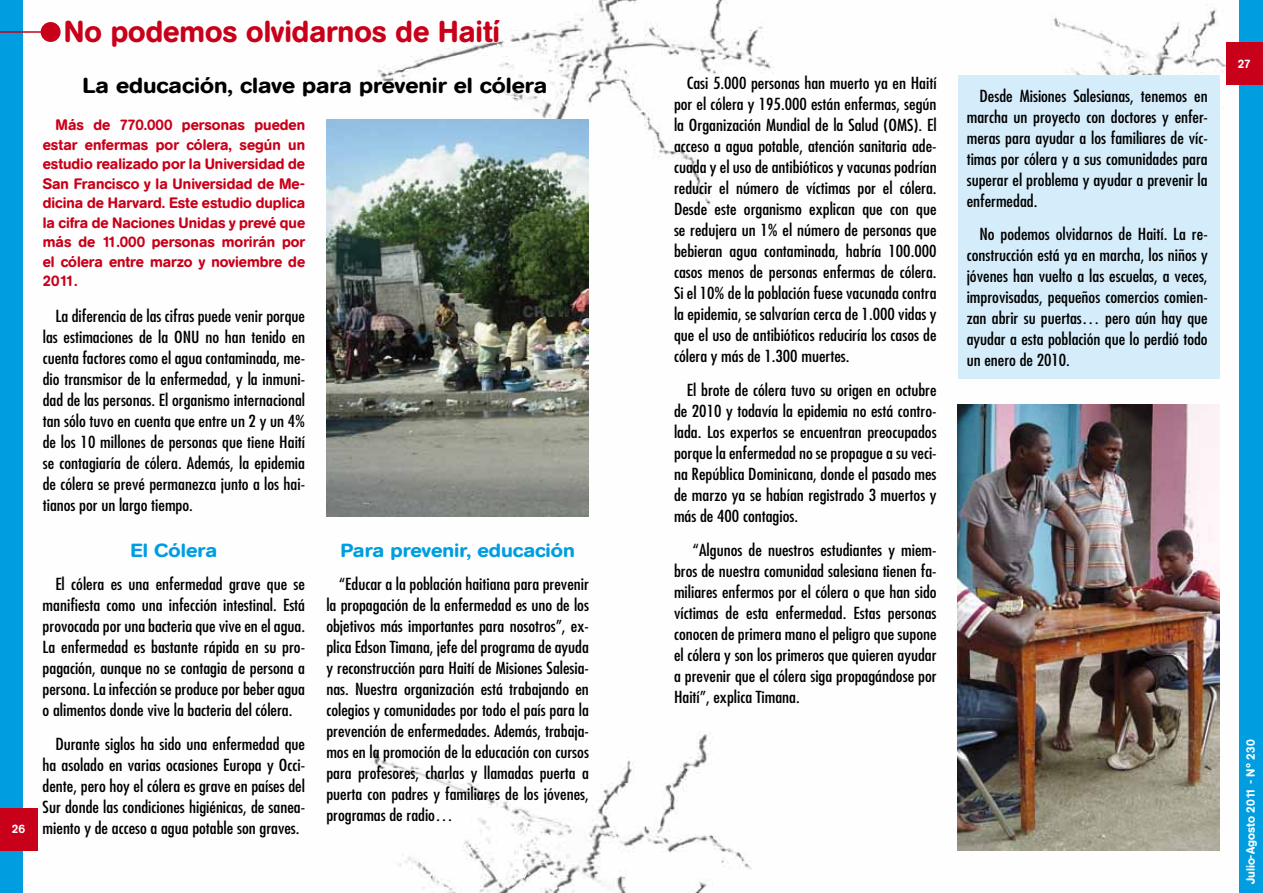
<style>
.page{position:relative;width:1263px;height:893px;background:#fff}
.page>*{position:absolute;margin:0;border:0;box-sizing:border-box;transform-origin:0 0}
.t1{font:500 30px "AG Book Rounded";color:#c90019}
.t2{font:500 21.6px "AG Book Rounded";color:#000;scale:1.11 1}
.t3{font:500 18.9px "AG Book Rounded";color:#009ee0;scale:1.11 1}
.t4{font:condensed 16.2px/21px "Futura";color:#000;text-align:justify;scale:1.11 1}
.t5{font:500 15px/19.5px "AG Book Rounded";color:#c90019;text-align:justify}
.t6{font:500 12px "AG Book Rounded";color:#fff}
</style>
<div class="page">
<img style="left:23px;top:0;width:1217px;height:893px">
<div style="left:0;top:0;width:23px;height:893px;background:#009ee0"></div>
<div style="left:0;top:808px;width:37px;height:42px;background:#c90019"></div>
<hr style="left:0;top:31px;width:52px;height:2px;background:#c90019">
<div style="left:41px;top:22px;width:20px;height:20px;background:#c90019;border-radius:50%"></div>
<div style="left:1240px;top:0;width:23px;height:893px;background:#009ee0"></div>
<div style="left:1226px;top:43px;width:37px;height:42px;background:#c90019"></div>
<div style="left:958px;top:75px;width:262px;height:303px;background:#d5edfa"></div>
<img style="left:326px;top:119px;width:263px;height:398px">
<img style="left:957px;top:405px;width:262px;height:445px">
<p class="t6" style="left:12px;top:822px;width:15px">26</p>
<h1 class="t1" style="left:64px;top:14px;width:438px">No podemos olvidarnos de Haití</h1>
<h2 class="t2" style="left:83px;top:73px;width:420px">La educación, clave para prevenir el cólera</h2>
<p class="t5" style="left:43px;top:115px;width:264px;text-indent:13px">Más de 770.000 personas pueden estar enfermas por cólera, según un estudio realizado por la Universidad de San Francisco y la Universidad de Me&shy;dicina de Harvard. Este estudio duplica la cifra de Naciones Unidas y prevé que más de 11.000 personas morirán por el cólera entre marzo y noviembre de 2011.</p>
<p class="t4" style="left:43px;top:306px;width:238px;text-indent:13px">La diferencia de las cifras puede venir porque las estimaciones de la ONU no han tenido en cuenta factores como el agua contaminada, me&shy;dio transmisor de la enfermedad, y la inmuni&shy;dad de las personas. El organismo internacional tan sólo tuvo en cuenta que entre un 2 y un 4% de los 10 millones de personas que tiene Haití se contagiaría de cólera. Además, la epidemia de cólera se prevé permanezca junto a los hai&shy;tianos por un largo tiempo.</p>
<p class="t3" style="left:131px;top:539px;width:80px">El Cólera</p>
<p class="t4" style="left:43px;top:574px;width:238px;text-indent:13px">El cólera es una enfermedad grave que se manifiesta como una infección intestinal. Está provocada por una bacteria que vive en el agua.<br>La enfermedad es bastante rápida en su pro&shy;pagación, aunque no se contagia de persona a persona. La infección se produce por beber agua o alimentos donde vive la bacteria del cólera.</p>
<p class="t4" style="left:43px;top:733px;width:238px;text-indent:13px">Durante siglos ha sido una enfermedad que ha asolado en varias ocasiones Europa y Occi&shy;dente, pero hoy el cólera es grave en países del Sur donde las condiciones higiénicas, de sanea&shy;miento y de acceso a agua potable son graves.</p>
<p class="t3" style="left:340px;top:539px;width:213px">Para prevenir, educación</p>
<p class="t4" style="left:326px;top:574px;width:238px;text-indent:13px">“Educar a la población haitiana para prevenir la propagación de la enfermedad es uno de los objetivos más importantes para nosotros”, ex&shy;plica Edson Timana, jefe del programa de ayuda y reconstrucción para Haití de Misiones Salesia&shy;nas. Nuestra organización está trabajando en colegios y comunidades por todo el país para la prevención de enfermedades. Además, trabaja&shy;mos en la promoción de la educación con cursos para profesores, charlas y llamadas puerta a puerta con padres y familiares de los jóvenes, programas de radio…</p>
<p class="t4" style="left:674px;top:72px;width:238px;text-indent:13px">Casi 5.000 personas han muerto ya en Haití por el cólera y 195.000 están enfermas, según la Organización Mundial de la Salud (OMS). El acceso a agua potable, atención sanitaria ade&shy;cuada y el uso de antibióticos y vacunas podrían reducir el número de víctimas por el cólera.<br>Desde este organismo explican que con que se redujera un 1% el número de personas que bebieran agua contaminada, habría 100.000 casos menos de personas enfermas de cólera.<br>Si el 10% de la población fuese vacunada contra la epidemia, se salvarían cerca de 1.000 vidas y que el uso de antibióticos reduciría los casos de cólera y más de 1.300 muertes.</p>
<p class="t4" style="left:674px;top:379px;width:238px;text-indent:13px">El brote de cólera tuvo su origen en octubre de 2010 y todavía la epidemia no está contro&shy;lada. Los expertos se encuentran preocupados porque la enfermedad no se propague a su veci&shy;na República Dominicana, donde el pasado mes de marzo ya se habían registrado 3 muertos y más de 400 contagios.</p>
<p class="t4" style="left:674px;top:539px;width:238px;text-indent:19px">“Algunos de nuestros estudiantes y miem&shy;bros de nuestra comunidad salesiana tienen fa&shy;miliares enfermos por el cólera o que han sido víctimas de esta enfermedad. Estas personas conocen de primera mano el peligro que supone el cólera y son los primeros que quieren ayudar a prevenir que el cólera siga propagándose por Haití”, explica Timana.</p>
<p class="t4" style="left:967px;top:85px;width:219px;text-indent:13px">Desde Misiones Salesianas, tenemos en marcha un proyecto con doctores y enfer&shy;meras para ayudar a los familiares de víc&shy;timas por cólera y a sus comunidades para superar el problema y ayudar a prevenir la enfermedad.</p>
<p class="t4" style="left:967px;top:224px;width:219px;text-indent:13px">No podemos olvidarnos de Haití. La re&shy;construcción está ya en marcha, los niños y jóvenes han vuelto a las escuelas, a veces, improvisadas, pequeños comercios comien&shy;zan abrir su puertas… pero aún hay que ayudar a esta población que lo perdió todo un enero de 2010.</p>
<p class="t6" style="left:1238px;top:57px;width:14px">27</p>
<p class="t6" style="left:1243px;top:884px;width:147px;rotate:-90deg">Julio-Agosto 2011 - Nº 230</p>
</div>
